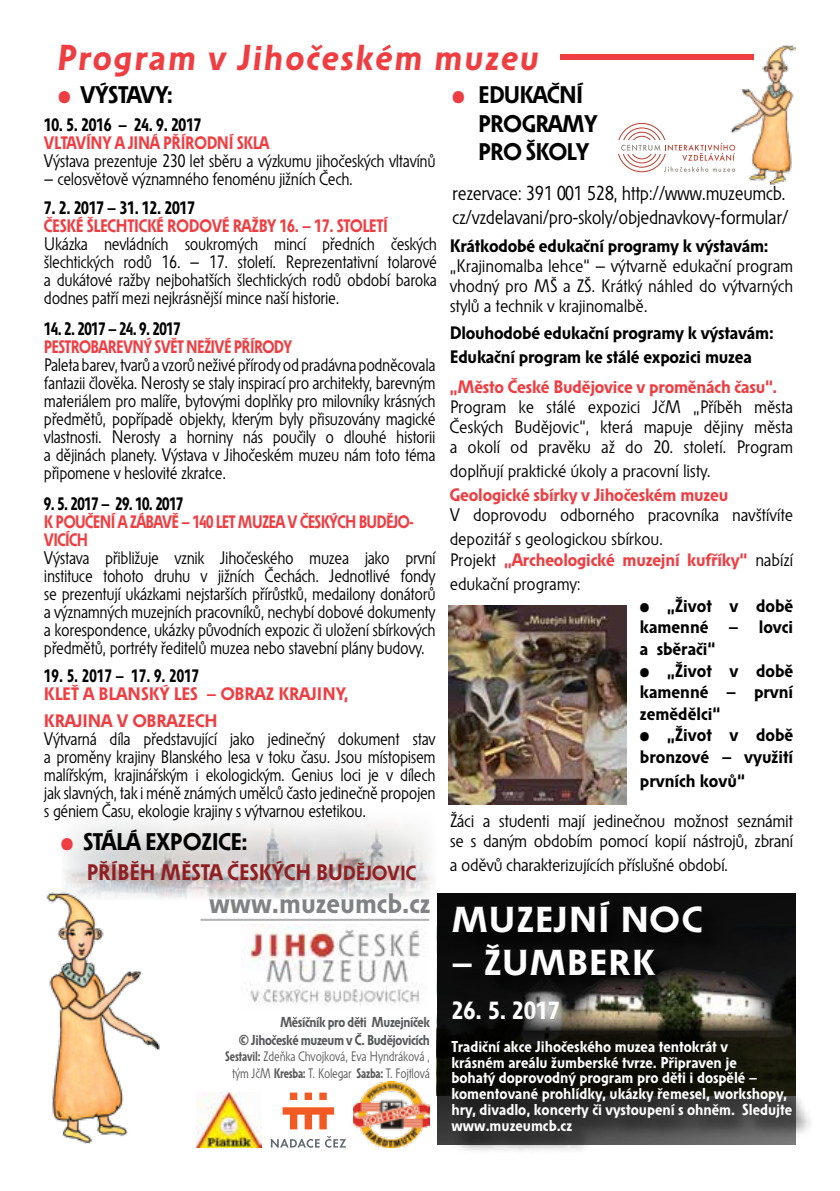
<style>
.page{position:relative;width:840px;height:1191px;background:#fff}
.page>*{position:absolute;margin:0;border:0;box-sizing:border-box;transform-origin:0 0}
.t1{font:italic 700 36px "Solpera";letter-spacing:.05em;color:#ef3e42}
.t2{font:700 36px "Solpera";letter-spacing:.02em;color:#fff;scale:1.07 1}
.t3{font:700 28px "Solpera";color:#808285}
.t4{font:700 24.8px "Solpera";color:#fff}
.t5{font:700 24px/28.8px "Solpera";letter-spacing:-.03em;color:#000}
.t6{font:700 22.4px "Solpera";color:#901f21;scale:.96 1}
.t7{font:20px/24px "Solpera";letter-spacing:-.02em;color:#000}
.t8{font:18px/18px "Solpera";letter-spacing:-.02em;color:#000;text-align:justify;scale:.93 1}
.t9{font:18px/20px "Solpera";letter-spacing:-.02em;color:#000}
.t10{font:700 18px/21.6px "Solpera";letter-spacing:-.01em;color:#000}
.t11{font:700 18px/27px "Solpera";letter-spacing:-.01em;color:#ef3e42}
.t12{font:700 18px "Solpera";letter-spacing:-.01em;color:#ef3e42;scale:.9 1}
.t13{font:700 18px/18px "Solpera";letter-spacing:-.04em;color:#ef3e42;scale:.86 1}
.t14{font:700 18px "Solpera";letter-spacing:-.01em;color:#000;scale:.9 1}
.t15{font:700 18px "Solpera";letter-spacing:-.04em;color:#000;scale:.86 1}
.t16{font:700 18px "Solpera";letter-spacing:-.01em;color:#ef3e42;scale:.86 1}
.t17{font:700 18px "Solpera";letter-spacing:-.01em;color:#000;scale:.86 1}
.t18{font:700 15.8px/15.8px "Solpera";color:#fff}
.t19{font:700 14.4px/17.2px "Solpera";letter-spacing:-.03em;color:#58595b;text-align:right;scale:.9 1}
.t20{font:13.6px/16.4px "Solpera";letter-spacing:-.01em;color:#58595b;text-align:center;scale:.89 1}
.s1{color:#ef3e43}
.s2{font-weight:700;color:#ef3e42}
.s3{font-size:20.4px}
.s4{font-weight:700}
</style>
<div class="page">
<img style="left:64px;top:821px;width:369px;height:78px">
<hr style="left:200px;top:918px;width:229px;height:2px;background:#b1b1b3">
<img style="left:244px;top:925px;width:182px;height:80px">
<div style="left:560px;top:54px;width:193px;height:6px;background:#ef3e42"></div>
<div style="left:629px;top:136px;width:24px;height:23px;border:1px solid #bb3c2d;border-radius:50%"></div>
<div style="left:625px;top:132px;width:32px;height:31px;border:1px solid #bb3c2d;border-radius:50%"></div>
<div style="left:621px;top:128px;width:40px;height:39px;border:1px solid #bb3c2d;border-radius:50%"></div>
<div style="left:616px;top:140px;width:50px;height:14px;background:#fff"></div>
<svg style="left:620px;top:143px;width:109px;height:29px"></svg>
<img style="left:196px;top:1092px;width:65px;height:55px">
<img style="left:354px;top:1081px;width:75px;height:66px">
<svg style="left:271px;top:1136px;width:75px;height:11px"></svg>
<svg style="left:282px;top:1092px;width:52px;height:37px"></svg>
<img style="left:46px;top:888px;width:117px;height:256px">
<img style="left:729px;top:45px;width:66px;height:140px">
<img style="left:448px;top:606px;width:178px;height:198px">
<svg style="left:437px;top:893px;width:358px;height:252px;background:#0f0f0e"></svg>
<svg style="left:451px;top:901px;width:359px;height:250px;background:#2d2d2a"></svg>
<img style="left:482px;top:953px;width:313px;height:77px">
<h1 class="t1" style="left:57px;top:37px;width:483px">Program v Jihočeském muzeu</h1>
<h3 class="t5" style="left:58px;top:82px;width:116px"><span class="s1">•</span> VÝSTAVY:</h3>
<h3 class="t5" style="left:478px;top:82px;width:121px;text-indent:-26px"><span class="s1">•</span> EDUKAČNÍ<br>PROGRAMY<br>PRO ŠKOLY</h3>
<p class="t14" style="left:44px;top:115px;width:176px">10. 5. 2016 – 24. 9. 2017</p>
<p class="t12" style="left:44px;top:133px;width:22px">Vltavíny</p>
<p class="t12" style="left:115px;top:133px;width:25px">a jiná</p>
<p class="t12" style="left:163px;top:133px;width:11px">přírodní</p>
<p class="t12" style="left:236px;top:133px;width:11px">skla</p>
<p class="t8" style="left:44px;top:153px;width:422px">Výstava prezentuje 230 let sběru a výzkumu jihočeských vltavínů</p>
<p class="t8" style="left:44px;top:171px;width:333px">– celosvětově významného fenoménu jižních Čech.</p>
<p class="t14" style="left:44px;top:198px;width:169px">7. 2. 2017 – 31. 12. 2017</p>
<p class="t12" style="left:44px;top:216px;width:384px">ČESKÉ ŠLECHTICKÉ RODOVÉ RAŽBY 16. – 17. STOLETÍ</p>
<p class="t8" style="left:44px;top:236px;width:424px">Ukázka nevládních soukromých mincí předních českých šlechtických rodů 16. – 17. století. Reprezentativní tolarové a dukátové ražby nejbohatších šlechtických rodů období baroka dodnes patří mezi nejkrásnější mince naší historie.</p>
<p class="t15" style="left:44px;top:318px;width:160px">14. 2. 2017 – 24. 9. 2017</p>
<p class="t16" style="left:44px;top:336px;width:20px">Pestrobarev</p>
<p class="t16" style="left:132px;top:336px;width:84px">ný svět neživé</p>
<p class="t16" style="left:234px;top:336px;width:30px">přírody</p>
<p class="t8" style="left:44px;top:357px;width:422px">Paleta barev, tvarů a vzorů neživé přírody od pradávna podněcovala fantazii člověka. Nerosty se staly inspirací pro architekty, barevným materiálem pro malíře, bytovými doplňky pro milovníky krásných předmětů, popřípadě objekty, kterým byly přisuzovány magické vlastnosti. Nerosty a horniny nás poučily o dlouhé historii a dějinách planety. Výstava v Jihočeském muzeu nám toto téma připomene v heslovité zkratce.</p>
<p class="t15" style="left:44px;top:493px;width:164px">9. 5. 2017 – 29. 10. 2017</p>
<p class="t13" style="left:44px;top:514px;width:431px">K POUČENÍ A ZÁBAVĚ – 140 LET MUZEA V ČESKÝCH BUDĚJO-<br>VICÍCH</p>
<p class="t8" style="left:44px;top:550px;width:422px">Výstava přibližuje vznik Jihočeského muzea jako první instituce tohoto druhu v jižních Čechách. Jednotlivé fondy se prezentují ukázkami nejstarších přírůstků, medailony donátorů a významných muzejních pracovníků, nechybí dobové dokumenty a korespondence, ukázky původních expozic či uložení sbírkových předmětů, portréty ředitelů muzea nebo stavební plány budovy.</p>
<p class="t17" style="left:44px;top:665px;width:182px">19. 5. 2017 – 17. 9. 2017</p>
<p class="t11" style="left:44px;top:681px;width:306px">KLEŤ A BLANSKÝ LES – OBRAZ KRAJINY,<br>KRAJINA V OBRAZECH</p>
<p class="t8" style="left:44px;top:731px;width:422px">Výtvarná díla představující jako jedinečný dokument stav a proměny krajiny Blanského lesa v toku času. Jsou místopisem malířským, krajinářským i ekologickým. Genius loci je v dílech jak slavných, tak i méně známých umělců často jedinečně propojen s géniem Času, ekologie krajiny s výtvarnou estetikou.</p>
<p class="t7" style="left:452px;top:183px;width:338px">rezervace: 391 001 528, http://www.muzeumcb. cz/vzdelavani/pro-skoly/objednavkovy-formular/</p>
<p class="t10" style="left:449px;top:236px;width:320px">Krátkodobé edukační programy k výstavám:</p>
<p class="t9" style="left:449px;top:257px;width:345px;text-align:justify">„Krajinomalba lehce“ – výtvarně edukační program vhodný pro MŠ a ZŠ. Krátký náhled do výtvarných stylů a technik v krajinomalbě.</p>
<p class="t10" style="left:449px;top:322px;width:325px;line-height:24px">Dlouhodobé edukační programy k výstavám:<br>Edukační program ke stálé expozici muzea</p>
<p class="t11" style="left:449px;top:374px;width:329px">„Město České Budějovice v proměnách času“.</p>
<p class="t9" style="left:449px;top:397px;width:345px;text-align:justify">Program ke stálé expozici JčM „Příběh města Českých Budějovic“, která mapuje dějiny města a okolí od pravěku až do 20. století. Program</p>
<p class="t9" style="left:449px;top:461px;width:262px">doplňují praktické úkoly a pracovní listy.</p>
<p class="t11" style="left:449px;top:482px;width:280px">Geologické sbírky v Jihočeském muzeu</p>
<p class="t9" style="left:449px;top:503px;width:345px;line-height:24px">V doprovodu odborného pracovníka navštívíte depozitář s geologickou sbírkou.</p>
<p class="t9" style="left:449px;top:549px;width:345px;line-height:24px">Projekt <span class="s2">„Archeologické muzejní kufříky“</span> nabízí edukační programy:</p>
<p class="t10" style="left:639px;top:596px;width:155px;text-align:justify">• „Život v době kamenné – lovci a sběrači“</p>
<p class="t10" style="left:639px;top:661px;width:155px;text-align:justify">• „Život v době kamenné – první zemědělci“</p>
<p class="t10" style="left:639px;top:726px;width:155px">• „Život v době bronzové – využití</p>
<p class="t10" style="left:639px;top:771px;width:106px">prvních kovů“</p>
<p class="t9" style="left:449px;top:812px;width:345px">Žáci a studenti mají jedinečnou možnost seznámit se s daným obdobím pomocí kopií nástrojů, zbraní</p>
<p class="t9" style="left:449px;top:856px;width:280px">a oděvů charakterizujících příslušné období.</p>
<h3 class="t5" style="left:61px;top:828px;width:188px"><span class="s1">•</span> STÁLÁ EXPOZICE:</h3>
<p class="t6" style="left:87px;top:859px;width:344px">PŘÍBĚH MĚSTA ČESKÝCH BU<span class="s3">DĚJOVIC</span></p>
<h2 class="t3" style="left:209px;top:887px;width:223px">www.muzeumcb.cz</h2>
<p class="t19" style="left:239px;top:1015px;width:214px">Měsíčník pro děti Muzejníček<br>© Jihočeské muzeum v Č. Budějovicích</p>
<p class="t20" style="left:225px;top:1049px;width:231px"><span class="s4">Sestavil:</span> Zdeňka Chvojková, Eva Hyndráková , tým JčM <span class="s4">Kresba:</span> T. Kolegar <span class="s4">Sazba:</span> T. Fojtlová</p>
<h1 class="t2" style="left:451px;top:899px;width:236px">MUZEJNÍ NOC</h1>
<h1 class="t2" style="left:451px;top:942px;width:191px">– ŽUMBERK</h1>
<h3 class="t4" style="left:451px;top:996px;width:110px">26. 5. 2017</h3>
<p class="t18" style="left:451px;top:1039px;width:342px">Tradiční akce Jihočeského muzea tentokrát v<br>krásném areálu žumberské tvrze. Připraven je<br>bohatý doprovodný program pro děti i dospělé – komentované prohlídky, ukázky řemesel, workshopy, hry, divadlo, koncerty či vystoupení s ohněm. Sledujte www.muzeumcb.cz</p>
</div>
